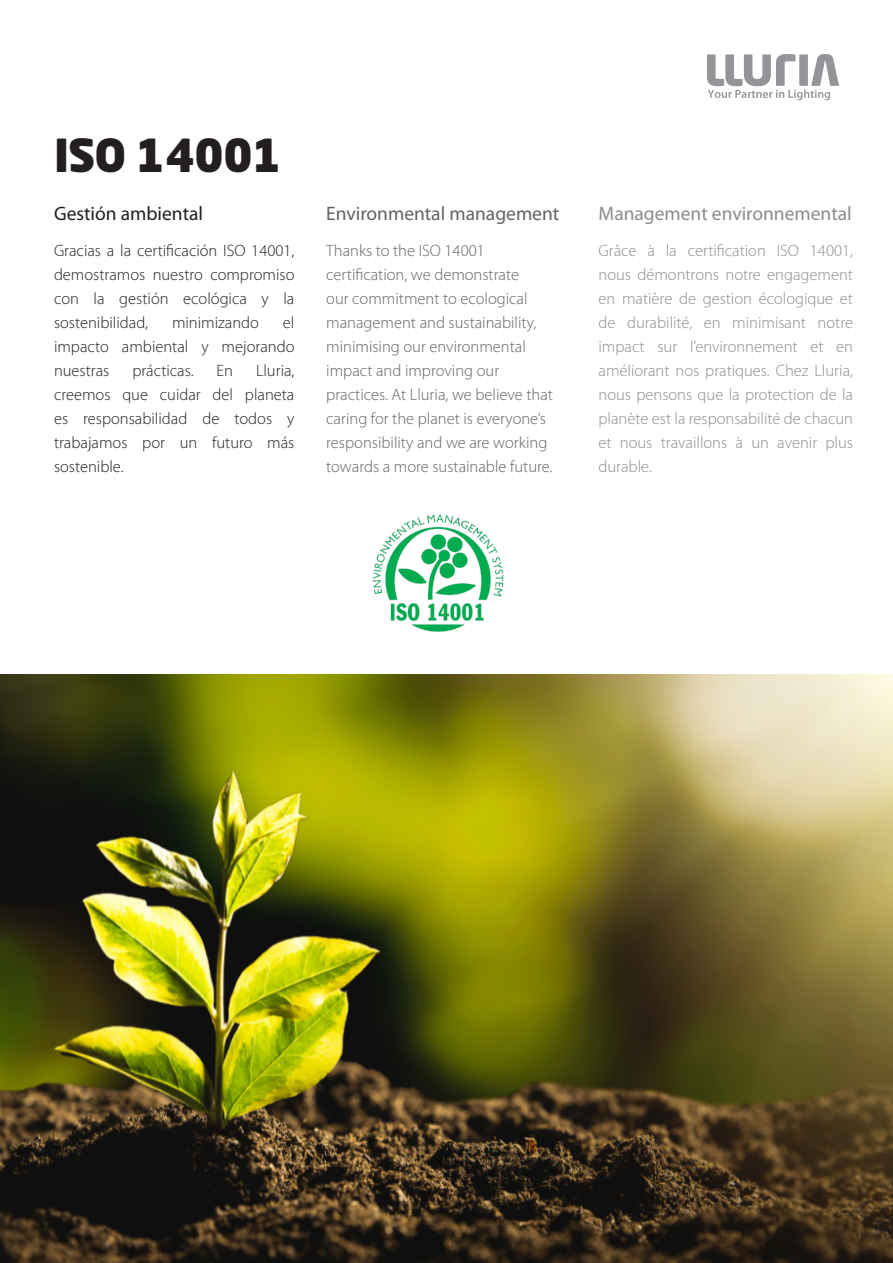
<style>
.page{position:relative;width:893px;height:1263px;background:#fff}
.page>*{position:absolute;margin:0;border:0;box-sizing:border-box;transform-origin:0 0}
.t1{font:900 45px "Neo Sans Std";letter-spacing:-.02em;color:#231f20}
.CAST_8_pt_myriad_light{font:19.5px "Myriad Pro";color:#8a8c8f}
.CAST_8_pt_myriad_light-2{font:19.5px "Myriad Pro";color:#636366}
.CAST_8_pt_myriad_light-3{font:19.5px "Myriad Pro";color:#231f20}
.t2{font:300 16.5px/24px "Myriad Pro";color:#8a8c8f;text-align:justify}
.CAST_8_pt_myriad_light-4{font:300 16.5px/24px "Myriad Pro";color:#636366}
.t3{font:300 16.5px/24px "Myriad Pro";color:#231f20;text-align:justify}
</style>
<div class="page">
<svg style="left:707px;top:54px;width:132px;height:46px"></svg>
<img style="left:373px;top:514px;width:131px;height:118px">
<img style="left:0;top:674px;width:893px;height:589px">
<p class="t1" style="left:54px;top:126px;width:230px">ISO 14001</p>
<p class="CAST_8_pt_myriad_light-3" style="left:54px;top:201px;width:151px">Gestión ambiental</p>
<p class="t3" style="left:54px;top:238px;width:242px">Gracias a la certificación ISO 14001, demostramos nuestro compromiso con la gestión ecológica y la sostenibilidad,</p>
<p class="t3" style="left:54px;top:310px;width:242px;text-indent:229px">el impacto ambiental y mejorando nuestras</p>
<p class="t3" style="left:172px;top:310px;width:88px">minimizando</p>
<p class="t3" style="left:54px;top:358px;width:242px;text-indent:202px">Lluria, creemos que cuidar del planeta es responsabilidad de todos y trabajamos por un futuro más sostenible.</p>
<p class="t3" style="left:132px;top:358px;width:63px">prácticas.</p>
<p class="t3" style="left:217px;top:358px;width:18px">En</p>
<p class="CAST_8_pt_myriad_light-2" style="left:326px;top:201px;width:234px">Environmental management</p>
<p class="CAST_8_pt_myriad_light-4" style="left:326px;top:238px;width:228px">Thanks to the ISO 14001 certification, we demonstrate<br>our commitment to ecological management and sustainability, minimising our environmental impact and improving our practices. At Lluria, we believe that caring for the planet is everyone’s responsibility and we are working towards a more sustainable future.</p>
<p class="CAST_8_pt_myriad_light" style="left:598px;top:201px;width:255px">Management environnemental</p>
<p class="t2" style="left:598px;top:238px;width:256px">Grâce à la certification ISO 14001, nous démontrons notre engagement en matière de gestion écologique et de durabilité, en minimisant notre impact sur l’environnement et en améliorant nos pratiques. Chez Lluria, nous pensons que la protection de la planète est la responsabilité de chacun et nous travaillons à un avenir plus durable.</p>
</div>
